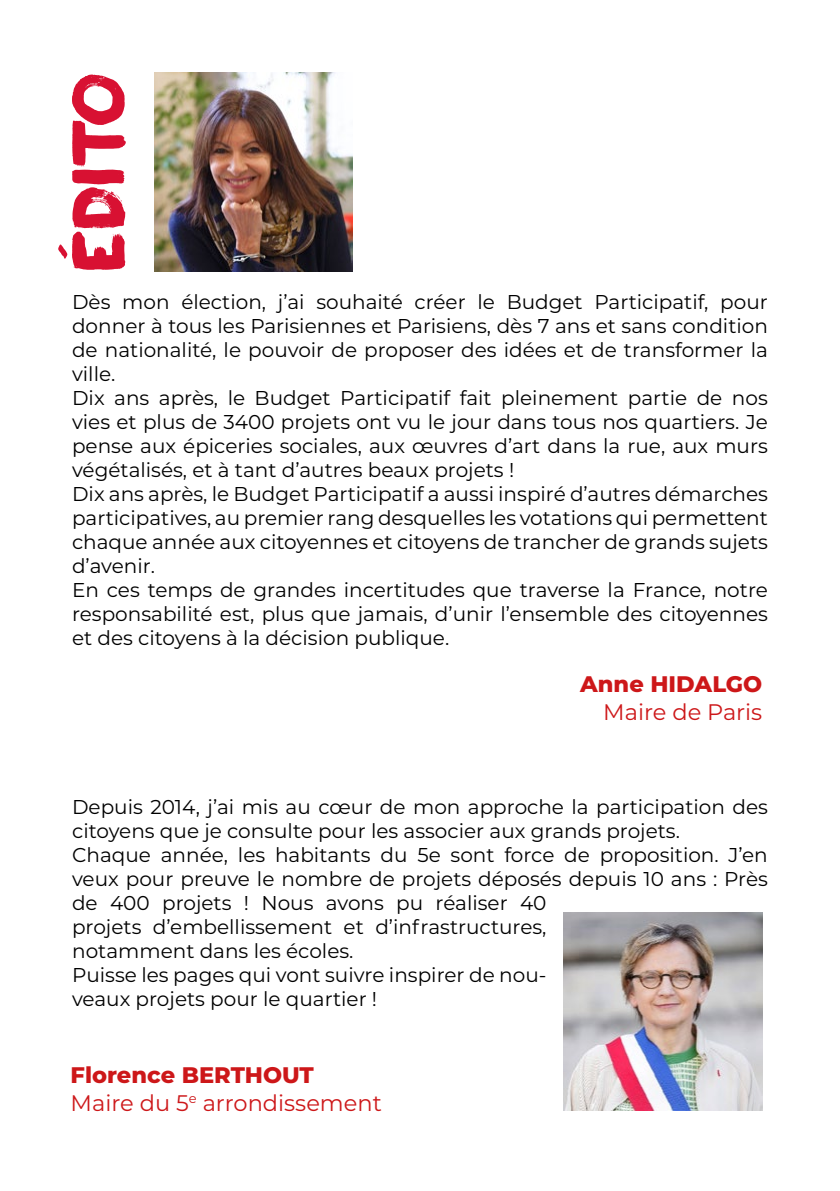
<style>
.page{position:relative;width:840px;height:1191px;background:#fff}
.page>*{position:absolute;margin:0;border:0;box-sizing:border-box;transform-origin:0 0}
.t1{font:74.6px "Plakkaat";color:#d81132}
.t2{font:22.4px/27px "Montserrat";color:#cd1719}
.t3{font:800 22.4px "Montserrat";color:#cd1719}
.t4{font:20px/24px "Montserrat";color:#000}
.s1{font-weight:800}
</style>
<div class="page">
<img style="left:154px;top:73px;width:198px;height:198px">
<img style="left:563px;top:912px;width:198px;height:198px">
<h1 class="t1" style="left:53px;top:271px;width:200px;rotate:-90deg">Édito</h1>
<p class="t4" style="left:72px;top:289px;width:697px">Dès mon élection, j’ai souhaité créer le Budget Participatif, pour donner à tous les Parisiennes et Parisiens, dès 7 ans et sans condition de nationalité, le pouvoir de proposer des idées et de transformer la ville.<br>Dix ans après, le Budget Participatif fait pleinement partie de nos vies et plus de 3400 projets ont vu le jour dans tous nos quartiers. Je pense aux épiceries sociales, aux œuvres d’art dans la rue, aux murs végétalisés, et à tant d’autres beaux projets !<br>Dix ans après, le Budget Participatif a aussi inspiré d’autres démarches participatives, au premier rang desquelles les votations qui permettent chaque année aux citoyennes et citoyens de trancher de grands sujets d’avenir.<br>En ces temps de grandes incertitudes que traverse la France, notre responsabilité est, plus que jamais, d’unir l’ensemble des citoyennes et des citoyens à la décision publique.</p>
<p class="t3" style="left:580px;top:668px;width:183px">Anne HIDALGO</p>
<p class="t2" style="left:603px;top:697px;width:160px">Maire de Paris</p>
<p class="t4" style="left:72px;top:794px;width:697px">Depuis 2014, j’ai mis au cœur de mon approche la participation des citoyens que je consulte pour les associer aux grands projets.<br>Chaque année, les habitants du 5e sont force de proposition. J’en veux pour preuve le nombre de projets déposés depuis 10 ans : Près de 400 projets ! Nous avons pu réaliser 40<br>projets d’embellissement et d’infrastructures,<br>notamment dans les écoles.<br>Puisse les pages qui vont suivre inspirer de nou-<br>veaux projets pour le quartier !</p>
<p class="t2" style="left:71px;top:1061px;width:312px"><span class="s1">Florence BERTHOUT<br></span>Maire du 5<sup>e</sup> arrondissement</p>
</div>
